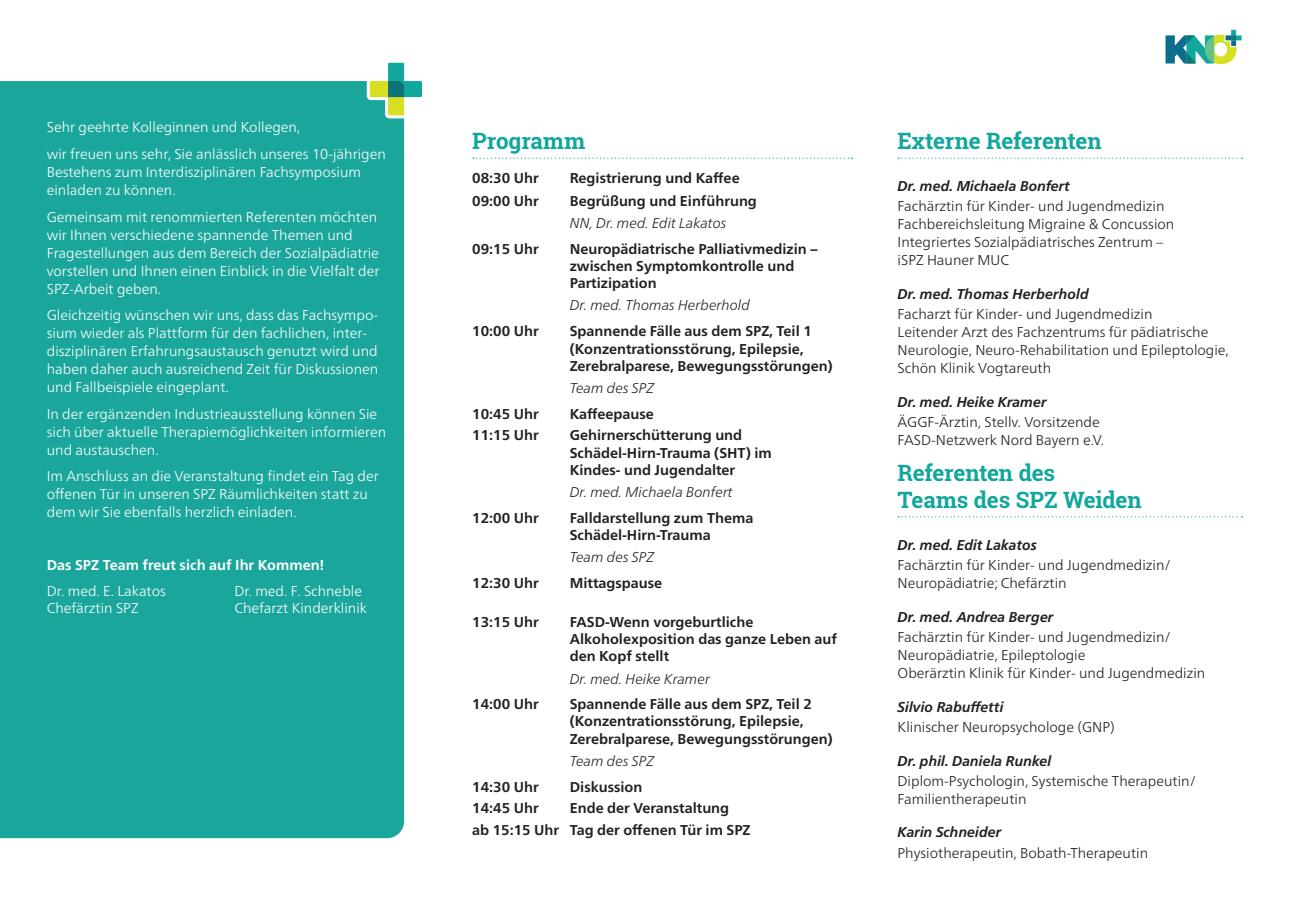
<style>
.page{position:relative;width:1289px;height:919px;background:#fff}
.page>*{position:absolute;margin:0;border:0;box-sizing:border-box;transform-origin:0 0}
._02_Überschrift_Flyer{font:700 22.5px/27px "Roboto Slab";letter-spacing:-.01em;color:#12a79d}
._03_Fließtext_schwarz_Flyer{font:300 14.25px/18px "Frutiger Neue LT Pro";color:#fff}
._02_Unterüberschrift_Flyer{font:700 14.25px/17.2px "Frutiger Neue LT Pro";color:#231f20}
._03_Fließtext_schwarz_Flyer-2{font:300 14.25px/18px "Frutiger Neue LT Pro";color:#231f20}
.Refernt_fett{font:italic 700 14.25px "Frutiger Neue LT Pro";color:#231f20}
.Referenten_Programm{font:italic 300 14.25px "Frutiger Neue LT Pro";color:#231f20}
._03_Fließtext_schwarz_Flyer-3{font:700 14.25px "Frutiger Neue LT Pro";color:#fff}
</style>
<div class="page">
<div style="left:0;top:81px;width:404px;height:757px;background:#1ba69c"></div>
<svg style="left:473px;top:158px;width:379px;height:1px"></svg>
<svg style="left:1165px;top:30px;width:76px;height:34px"></svg>
<svg style="left:365px;top:63px;width:57px;height:57px"></svg>
<svg style="left:898px;top:158px;width:344px;height:1px"></svg>
<svg style="left:898px;top:516px;width:344px;height:1px"></svg>
<p class="_03_Fließtext_schwarz_Flyer" style="left:47px;top:118px;width:255px">Sehr geehrte Kolleginnen und Kollegen,</p>
<p class="_03_Fließtext_schwarz_Flyer" style="left:47px;top:145px;width:340px">wir freuen uns sehr, Sie anlässlich unseres 10-jährigen<br>Bestehens zum Interdisziplinären Fachsymposium einladen zu können.</p>
<p class="_03_Fließtext_schwarz_Flyer" style="left:47px;top:207px;width:334px">Gemeinsam mit renommierten Referenten möchten wir Ihnen verschiedene spannende Themen und Fragestellungen aus dem Bereich der Sozialpädiatrie vorstellen und Ihnen einen Einblick in die Vielfalt der SPZ-Arbeit geben.</p>
<p class="_03_Fließtext_schwarz_Flyer" style="left:47px;top:306px;width:333px">Gleichzeitig wünschen wir uns, dass das Fachsympo&shy;sium wieder als Plattform für den fachlichen, inter&shy;disziplinären Erfahrungsaustausch genutzt wird und haben daher auch ausreichend Zeit für Diskussionen und Fallbeispiele eingeplant.</p>
<p class="_03_Fließtext_schwarz_Flyer" style="left:47px;top:404px;width:341px">In der ergänzenden Industrieausstellung können Sie sich über aktuelle Therapiemöglichkeiten informieren und austauschen.</p>
<p class="_03_Fließtext_schwarz_Flyer" style="left:47px;top:467px;width:333px">Im Anschluss an die Veranstaltung findet ein Tag der offenen Tür in unseren SPZ Räumlichkeiten statt zu dem wir Sie ebenfalls herzlich einladen.</p>
<p class="_03_Fließtext_schwarz_Flyer-3" style="left:47px;top:556px;width:279px">Das SPZ Team freut sich auf Ihr Kommen!</p>
<p class="_03_Fließtext_schwarz_Flyer" style="left:47px;top:582px;width:121px">Dr. med. E. Lakatos</p>
<p class="_03_Fließtext_schwarz_Flyer" style="left:234px;top:582px;width:129px">Dr. med. F. Schneble</p>
<p class="_03_Fließtext_schwarz_Flyer" style="left:47px;top:599px;width:93px">Chefärztin SPZ</p>
<p class="_03_Fließtext_schwarz_Flyer" style="left:234px;top:599px;width:134px">Chefarzt Kinderklinik</p>
<p class="_02_Überschrift_Flyer" style="left:472px;top:127px;width:115px">Programm</p>
<p class="_02_Unterüberschrift_Flyer" style="left:472px;top:170px;width:68px">08:30 Uhr</p>
<p class="_02_Unterüberschrift_Flyer" style="left:569px;top:170px;width:171px">Registrierung und Kaffee</p>
<p class="_02_Unterüberschrift_Flyer" style="left:472px;top:192px;width:68px">09:00 Uhr</p>
<p class="_02_Unterüberschrift_Flyer" style="left:569px;top:192px;width:189px">Begrüßung und Einführung</p>
<p class="Referenten_Programm" style="left:569px;top:214px;width:158px">NN, Dr. med. Edit Lakatos</p>
<p class="_02_Unterüberschrift_Flyer" style="left:472px;top:240px;width:68px">09:15 Uhr</p>
<p class="_02_Unterüberschrift_Flyer" style="left:569px;top:240px;width:249px">Neuropädiatrische Palliativmedizin – zwischen Symptomkontrolle und<br>Partizipation</p>
<p class="Referenten_Programm" style="left:569px;top:297px;width:182px">Dr. med. Thomas Herberhold</p>
<p class="_02_Unterüberschrift_Flyer" style="left:472px;top:322px;width:68px">10:00 Uhr</p>
<p class="_02_Unterüberschrift_Flyer" style="left:569px;top:322px;width:264px">Spannende Fälle aus dem SPZ, Teil 1 (Konzentrationsstörung, Epilepsie,<br>Zerebralparese, Bewegungsstörungen)</p>
<p class="Referenten_Programm" style="left:569px;top:379px;width:86px">Team des SPZ</p>
<p class="_02_Unterüberschrift_Flyer" style="left:472px;top:405px;width:68px">10:45 Uhr</p>
<p class="_02_Unterüberschrift_Flyer" style="left:569px;top:405px;width:86px">Kaffeepause</p>
<p class="_02_Unterüberschrift_Flyer" style="left:472px;top:426px;width:68px">11:15 Uhr</p>
<p class="_02_Unterüberschrift_Flyer" style="left:569px;top:426px;width:203px">Gehirnerschütterung und<br>Schädel-Hirn-Trauma (SHT) im<br>Kindes- und Jugendalter</p>
<p class="Referenten_Programm" style="left:569px;top:483px;width:164px">Dr. med. Michaela Bonfert</p>
<p class="_02_Unterüberschrift_Flyer" style="left:472px;top:509px;width:68px">12:00 Uhr</p>
<p class="_02_Unterüberschrift_Flyer" style="left:569px;top:509px;width:185px">Falldarstellung zum Thema<br>Schädel-Hirn-Trauma</p>
<p class="Referenten_Programm" style="left:569px;top:549px;width:86px">Team des SPZ</p>
<p class="_02_Unterüberschrift_Flyer" style="left:472px;top:574px;width:68px">12:30 Uhr</p>
<p class="_02_Unterüberschrift_Flyer" style="left:569px;top:574px;width:94px">Mittagspause</p>
<p class="_02_Unterüberschrift_Flyer" style="left:472px;top:613px;width:68px">13:15 Uhr</p>
<p class="_02_Unterüberschrift_Flyer" style="left:569px;top:613px;width:269px">FASD-Wenn vorgeburtliche<br>Alkoholexposition das ganze Leben auf den Kopf stellt</p>
<p class="Referenten_Programm" style="left:569px;top:670px;width:142px">Dr. med. Heike Kramer</p>
<p class="_02_Unterüberschrift_Flyer" style="left:472px;top:695px;width:68px">14:00 Uhr</p>
<p class="_02_Unterüberschrift_Flyer" style="left:569px;top:695px;width:264px">Spannende Fälle aus dem SPZ, Teil 2 (Konzentrationsstörung, Epilepsie,<br>Zerebralparese, Bewegungsstörungen)</p>
<p class="Referenten_Programm" style="left:569px;top:752px;width:86px">Team des SPZ</p>
<p class="_02_Unterüberschrift_Flyer" style="left:472px;top:777px;width:68px">14:30 Uhr</p>
<p class="_02_Unterüberschrift_Flyer" style="left:569px;top:777px;width:74px">Diskussion</p>
<p class="_02_Unterüberschrift_Flyer" style="left:472px;top:799px;width:68px">14:45 Uhr</p>
<p class="_02_Unterüberschrift_Flyer" style="left:569px;top:799px;width:161px">Ende der Veranstaltung</p>
<p class="_02_Unterüberschrift_Flyer" style="left:472px;top:820px;width:280px">ab 15:15 Uhr Tag der offenen Tür im SPZ</p>
<p class="_02_Überschrift_Flyer" style="left:897px;top:127px;width:206px">Externe Referenten</p>
<p class="Refernt_fett" style="left:897px;top:178px;width:174px">Dr. med. Michaela Bonfert</p>
<p class="_03_Fließtext_schwarz_Flyer-2" style="left:897px;top:197px;width:278px">Fachärztin für Kinder- und Jugendmedizin Fachbereichsleitung Migraine &amp; Concussion Integriertes Sozialpädiatrisches Zentrum – iSPZ Hauner MUC</p>
<p class="Refernt_fett" style="left:897px;top:286px;width:193px">Dr. med. Thomas Herberhold</p>
<p class="_03_Fließtext_schwarz_Flyer-2" style="left:897px;top:305px;width:333px">Facharzt für Kinder- und Jugendmedizin<br>Leitender Arzt des Fachzentrums für pädiatrische Neurologie, Neuro-Rehabilitation und Epileptologie, Schön Klinik Vogtareuth</p>
<p class="Refernt_fett" style="left:897px;top:393px;width:151px">Dr. med. Heike Kramer</p>
<p class="_03_Fließtext_schwarz_Flyer-2" style="left:897px;top:413px;width:208px">ÄGGF-Ärztin, Stellv. Vorsitzende<br>FASD-Netzwerk Nord Bayern e.V.</p>
<p class="_02_Überschrift_Flyer" style="left:897px;top:459px;width:245px">Referenten des<br>Teams des SPZ Weiden</p>
<p class="Refernt_fett" style="left:897px;top:536px;width:141px">Dr. med. Edit Lakatos</p>
<p class="_03_Fließtext_schwarz_Flyer-2" style="left:897px;top:556px;width:275px">Fachärztin für Kinder- und Jugendmedizin/<br>Neuropädiatrie; Chefärztin</p>
<p class="Refernt_fett" style="left:897px;top:608px;width:157px">Dr. med. Andrea Berger</p>
<p class="_03_Fließtext_schwarz_Flyer-2" style="left:897px;top:628px;width:309px">Fachärztin für Kinder- und Jugendmedizin/<br>Neuropädiatrie, Epileptologie<br>Oberärztin Klinik für Kinder- und Jugendmedizin</p>
<p class="Refernt_fett" style="left:897px;top:698px;width:107px">Silvio Rabuffetti</p>
<p class="_03_Fließtext_schwarz_Flyer-2" style="left:897px;top:717px;width:218px">Klinischer Neuropsychologe (GNP)</p>
<p class="Refernt_fett" style="left:897px;top:752px;width:155px">Dr. phil. Daniela Runkel</p>
<p class="_03_Fließtext_schwarz_Flyer-2" style="left:897px;top:771px;width:300px">Diplom-Psychologin, Systemische Therapeutin/<br>Familientherapeutin</p>
<p class="Refernt_fett" style="left:897px;top:823px;width:105px">Karin Schneider</p>
<p class="_03_Fließtext_schwarz_Flyer-2" style="left:897px;top:843px;width:252px">Physiotherapeutin, Bobath-Therapeutin</p>
</div>
